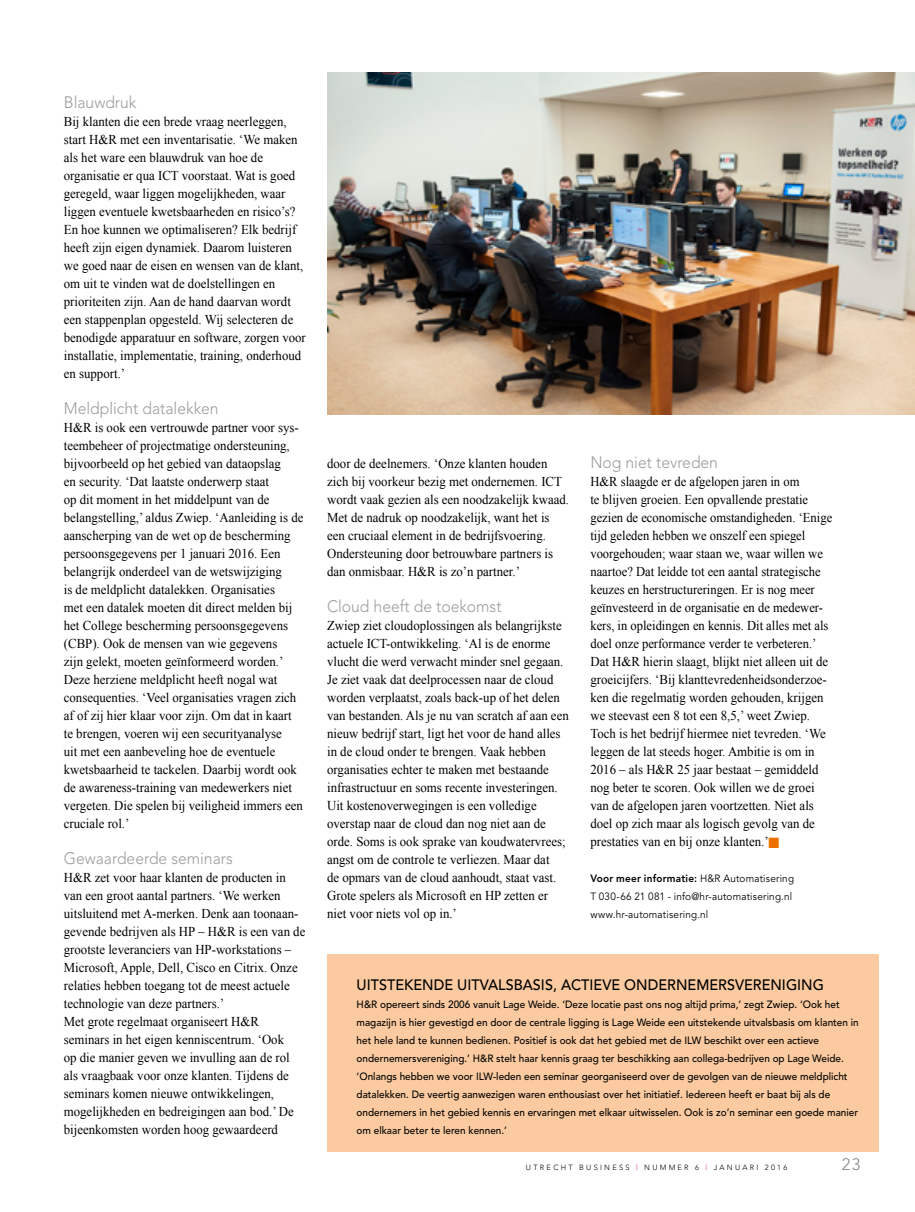
<style>
.page{position:relative;width:915px;height:1212px;background:#fff}
.page>*{position:absolute;margin:0;border:0;box-sizing:border-box;transform-origin:0 0}
.t1{font:300 16.5px "Avenir";color:#9c9c9d;scale:.95 1}
.t2{font:300 16.5px "Avenir";color:#868786}
.t3{font:500 15px "Avenir";color:#000;scale:.96 1}
.t4{font:13.5px/18px "Times New Roman";color:#000;scale:.95 1}
.t5{font:13.5px/18px "Times New Roman";color:#000;scale:.93 1}
.t6{font:500 10.5px/18px "Avenir";color:#000;scale:.95 1}
.t7{font:10.5px/18px "Avenir";letter-spacing:.02em;color:#000;scale:.95 1}
.t8{font:300 7.5px "Avenir";letter-spacing:.3em;color:#000}
.s1{color:#ee7100}
.s2{font-weight:800}
.s3{color:#d3050c}
</style>
<div class="page">
<div style="left:327px;top:954px;width:550px;height:197px;background:#fbcaa0"></div>
<img style="left:327px;top:72px;width:587px;height:342px">
<p class="t1" style="left:64px;top:93px;width:78px">Blauwdruk</p>
<p class="t4" style="left:64px;top:112px;width:256px">Bij klanten die een brede vraag neerleggen, start H&amp;R met een inventarisatie. ‘We maken als het ware een blauwdruk van hoe de organisatie er qua ICT voorstaat. Wat is goed geregeld, waar liggen mogelijkheden, waar liggen eventuele kwetsbaarheden en risico’s?<br>En hoe kunnen we optimaliseren? Elk bedrijf heeft zijn eigen dynamiek. Daarom luisteren we goed naar de eisen en wensen van de klant, om uit te vinden wat de doelstellingen en prioriteiten zijn. Aan de hand daarvan wordt een stappenplan opgesteld. Wij selecteren de benodigde apparatuur en software, zorgen voor installatie, implementatie, training, onderhoud en support.’</p>
<p class="t1" style="left:64px;top:399px;width:164px">Meldplicht datalekken</p>
<p class="t4" style="left:64px;top:418px;width:254px">H&amp;R is ook een vertrouwde partner voor sys&shy;teembeheer of projectmatige ondersteuning, bijvoorbeeld op het gebied van dataopslag<br>en security. ‘Dat laatste onderwerp staat<br>op dit moment in het middelpunt van de belangstelling,’ aldus Zwiep. ‘Aanleiding is de aanscherping van de wet op de bescherming persoonsgegevens per 1 januari 2016. Een belangrijk onderdeel van de wetswijziging<br>is de meldplicht datalekken. Organisaties<br>met een datalek moeten dit direct melden bij het College bescherming persoonsgegevens (CBP). Ook de mensen van wie gegevens<br>zijn gelekt, moeten geïnformeerd worden.’ Deze herziene meldplicht heeft nogal wat consequenties. ‘Veel organisaties vragen zich af of zij hier klaar voor zijn. Om dat in kaart te brengen, voeren wij een securityanalyse<br>uit met een aanbeveling hoe de eventuele kwetsbaarheid te tackelen. Daarbij wordt ook de awareness-training van medewerkers niet vergeten. Die spelen bij veiligheid immers een cruciale rol.’</p>
<p class="t1" style="left:64px;top:849px;width:179px">Gewaardeerde seminars</p>
<p class="t4" style="left:64px;top:868px;width:256px">H&amp;R zet voor haar klanten de producten in van een groot aantal partners. ‘We werken uitsluitend met A-merken. Denk aan toonaan&shy;gevende bedrijven als HP – H&amp;R is een van de grootste leveranciers van HP-workstations – Microsoft, Apple, Dell, Cisco en Citrix. Onze relaties hebben toegang tot de meest actuele technologie van deze partners.’<br>Met grote regelmaat organiseert H&amp;R seminars in het eigen kenniscentrum. ‘Ook<br>op die manier geven we invulling aan de rol als vraagbaak voor onze klanten. Tijdens de seminars komen nieuwe ontwikkelingen, mogelijkheden en bedreigingen aan bod.’ De bijeenkomsten worden hoog gewaardeerd</p>
<p class="t4" style="left:327px;top:454px;width:256px">door de deelnemers. ‘Onze klanten houden zich bij voorkeur bezig met ondernemen. ICT wordt vaak gezien als een noodzakelijk kwaad.<br>Met de nadruk op noodzakelijk, want het is een cruciaal element in de bedrijfsvoering.<br>Ondersteuning door betrouwbare partners is dan onmisbaar. H&amp;R is zo’n partner.’</p>
<p class="t1" style="left:327px;top:597px;width:185px">Cloud heeft de toekomst</p>
<p class="t4" style="left:327px;top:616px;width:256px">Zwiep ziet cloudoplossingen als belangrijkste actuele ICT-ontwikkeling. ‘Al is de enorme vlucht die werd verwacht minder snel gegaan.<br>Je ziet vaak dat deelprocessen naar de cloud worden verplaatst, zoals back-up of het delen van bestanden. Als je nu van scratch af aan een nieuw bedrijf start, ligt het voor de hand alles in de cloud onder te brengen. Vaak hebben organisaties echter te maken met bestaande infrastructuur en soms recente investeringen.<br>Uit kostenoverwegingen is een volledige overstap naar de cloud dan nog niet aan de orde. Soms is ook sprake van koudwatervrees; angst om de controle te verliezen. Maar dat<br>de opmars van de cloud aanhoudt, staat vast.<br>Grote spelers als Microsoft en HP zetten er niet voor niets vol op in.’</p>
<p class="t1" style="left:590px;top:453px;width:136px">Nog niet tevreden</p>
<p class="t5" style="left:590px;top:472px;width:261px">H&amp;R slaagde er de afgelopen jaren in om<br>te blijven groeien. Een opvallende prestatie gezien de economische omstandigheden. ‘Enige tijd geleden hebben we onszelf een spiegel voorgehouden; waar staan we, waar willen we naartoe? Dat leidde tot een aantal strategische keuzes en herstructureringen. Er is nog meer geïnvesteerd in de organisatie en de medewer&shy;kers, in opleidingen en kennis. Dit alles met als doel onze performance verder te verbeteren.’ Dat H&amp;R hierin slaagt, blijkt niet alleen uit de groeicijfers. ‘Bij klanttevredenheidsonderzoe&shy;ken die regelmatig worden gehouden, krijgen we steevast een 8 tot een 8,5,’ weet Zwiep.<br>Toch is het bedrijf hiermee niet tevreden. ‘We leggen de lat steeds hoger. Ambitie is om in 2016 – als H&amp;R 25 jaar bestaat – gemiddeld nog beter te scoren. Ook willen we de groei van de afgelopen jaren voortzetten. Niet als doel op zich maar als logisch gevolg van de prestaties van en bij onze klanten.’<span class="s1">■</span></p>
<p class="t7" style="left:590px;top:870px;width:216px"><span class="s2">Voor meer informatie:</span> H&amp;R Automatisering<br>T 030-66 21 081 - info@hr-automatisering.nl www.hr-automatisering.nl</p>
<p class="t3" style="left:356px;top:976px;width:488px">UITSTEKENDE UITVALSBASIS, ACTIEVE ONDERNEMERSVERENIGING</p>
<p class="t6" style="left:356px;top:996px;width:530px">H&amp;R opereert sinds 2006 vanuit Lage Weide. ‘Deze locatie past ons nog altijd prima,’ zegt Zwiep. ‘Ook het magazijn is hier gevestigd en door de centrale ligging is Lage Weide een uitstekende uitvalsbasis om klanten in het hele land te kunnen bedienen. Positief is ook dat het gebied met de ILW beschikt over een actieve ondernemersvereniging.’ H&amp;R stelt haar kennis graag ter beschikking aan collega-bedrijven op Lage Weide. ‘Onlangs hebben we voor ILW-leden een seminar georganiseerd over de gevolgen van de nieuwe meldplicht datalekken. De veertig aanwezigen waren enthousiast over het initiatief. Iedereen heeft er baat bij als de ondernemers in het gebied kennis en ervaringen met elkaar uitwisselen. Ook is zo’n seminar een goede manier om elkaar beter te leren kennen.’</p>
<p class="t8" style="left:526px;top:1163px;width:263px">UTRECHT BUSINESS <span class="s3">|</span> NUMMER 6 <span class="s3">|</span> JANUARI 2016</p>
<p class="t2" style="left:841px;top:1155px;width:20px">23</p>
</div>
